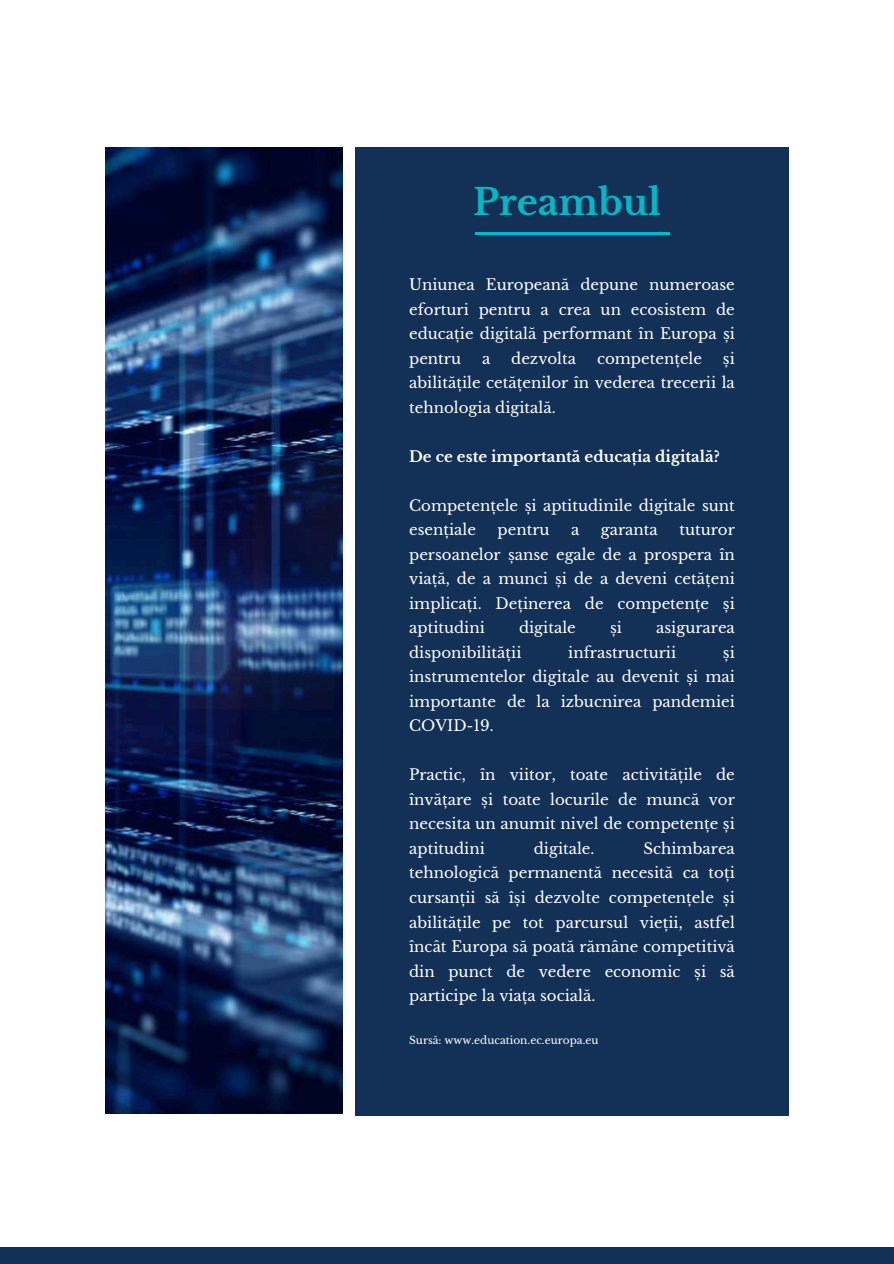
<style>
.page{position:relative;width:894px;height:1264px;background:#fff}
.page>*{position:absolute;margin:0;border:0;box-sizing:border-box;transform-origin:0 0}
.t1{font:700 36px "Libre Baskerville";color:#00b9c6}
.t2{font:15px/24.5px "Libre Baskerville";color:#fff;text-align:justify}
.t3{font:700 15px "Libre Baskerville";color:#fff}
.t4{font:10.5px "Libre Baskerville";color:#fff}
</style>
<div class="page">
<div style="left:356px;top:147px;width:432px;height:969px;background:#133157"></div>
<img style="left:106px;top:147px;width:236px;height:966px">
<hr style="left:474px;top:232px;width:195px;height:2px;background:#00b9c6">
<div style="left:0;top:1247px;width:893px;height:16px;background:#133157"></div>
<h1 class="t1" style="left:473px;top:179px;width:189px">Preambul</h1>
<p class="t2" style="left:409px;top:273px;width:327px">Uniunea Europeană depune numeroase eforturi pentru a crea un ecosistem de educație digitală performant în Europa și pentru</p>
<p class="t2" style="left:482px;top:346px;width:10px">a</p>
<p class="t2" style="left:511px;top:346px;width:66px">dezvolta</p>
<p class="t2" style="left:597px;top:346px;width:106px">competențele</p>
<p class="t2" style="left:409px;top:346px;width:327px;text-indent:314px">și abilitățile cetățenilor în vederea trecerii la tehnologia digitală.</p>
<p class="t3" style="left:409px;top:447px;width:312px">De ce este importantă educația digitală?</p>
<p class="t2" style="left:409px;top:493px;width:327px">Competențele și aptitudinile digitale sunt esențiale</p>
<p class="t2" style="left:409px;top:518px;width:327px;text-indent:270px">tuturor persoanelor șanse egale de a prospera în viață, de a munci și de a deveni cetățeni implicați. Deținerea de competențe și aptitudini</p>
<p class="t2" style="left:497px;top:518px;width:53px">pentru</p>
<p class="t2" style="left:571px;top:518px;width:10px">a</p>
<p class="t2" style="left:600px;top:518px;width:59px">garanta</p>
<p class="t2" style="left:519px;top:616px;width:58px">digitale</p>
<p class="t2" style="left:610px;top:616px;width:13px">și</p>
<p class="t2" style="left:656px;top:616px;width:80px">asigurarea</p>
<p class="t2" style="left:409px;top:640px;width:114px">disponibilității</p>
<p class="t2" style="left:568px;top:640px;width:109px">infrastructurii</p>
<p class="t2" style="left:409px;top:640px;width:327px;text-indent:314px">și instrumentelor digitale au devenit și mai importante de la izbucnirea pandemiei COVID-19.</p>
<p class="t2" style="left:409px;top:763px;width:327px">Practic, în viitor, toate activitățile de învățare și toate locurile de muncă vor necesita un anumit nivel de competențe și aptitudini</p>
<p class="t2" style="left:409px;top:836px;width:327px;text-indent:234px">Schimbarea tehnologică permanentă necesită ca toți cursanții să își dezvolte competențele și abilitățile pe tot parcursul vieții, astfel încât Europa să poată rămâne competitivă din punct de vedere economic și să participe la viața socială.</p>
<p class="t4" style="left:409px;top:1033px;width:191px">Sursă: www.education.ec.europa.eu</p>
<p class="t2" style="left:533px;top:836px;width:62px">digitale.</p>
</div>
